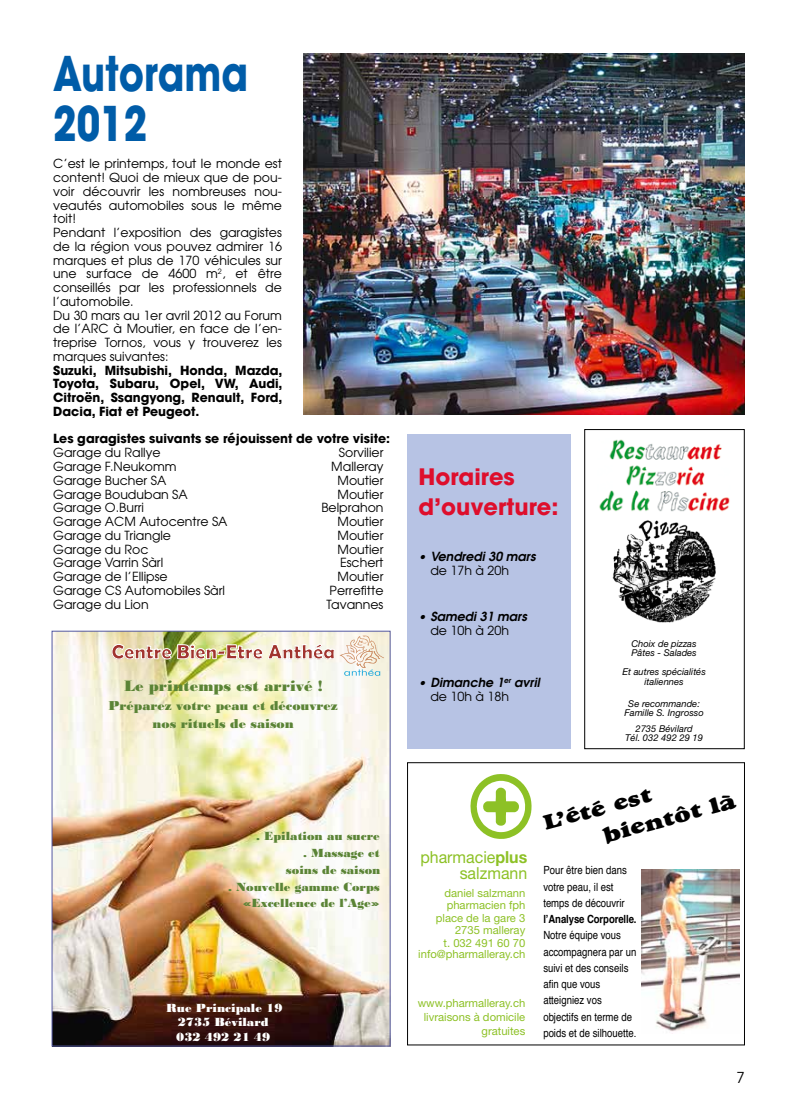
<style>
.page{position:relative;width:798px;height:1117px;background:#fff}
.page>*{position:absolute;margin:0;border:0;box-sizing:border-box;transform-origin:0 0}
.t1{font:700 47.5px/50px "Avant Garde";color:#005ca8;scale:.8 1}
.t2{font:700 22.5px/30px "Avant Garde";color:#de0e2c}
.t3{font:21.25px/27.5px "Goudy Heavyface BT";color:#000;scale:1.25 1}
.t4{font:700 20.38px "Berlin Sans FB Demi";color:#a1342f}
.t5{font:16.62px/16.6px "Helvetica Neue";color:#8dc126;text-align:right;scale:.96 1}
.t6{font:15.88px "Bodoni MT Black";color:#5b8436}
.t7{font:15px "Avant Garde";color:#000}
.t8{font:13.62px/18.2px "Bodoni MT Black";color:#5b8436;text-align:center}
.t9{font:12.5px/13.8px "Avant Garde";color:#000}
.t10{font:700 12.5px/13.8px "Avant Garde";color:#000;text-align:justify}
.t11{font:italic 600 12.5px/13.8px "Avant Garde";color:#000}
.t12{font:12.38px/16.8px "Bodoni MT Black";color:#5b8436;text-align:right}
.t13{font:12.38px/14.5px "Bodoni MT Black";color:#fff;text-align:center}
.t14{font:11.25px/16.2px "Helvetica";color:#000;scale:.85 1}
.t15{font:11.25px/12.5px "Helvetica Neue";color:#8dc126;text-align:right}
.t16{font:700 11.25px "Helvetica";letter-spacing:-.01em;color:#000;scale:.85 1}
.t17{font:italic 9.38px/9.4px "Helvetica Neue";color:#000;text-align:center}
.s1{font-weight:400;font-style:normal}
.s2{font-weight:700}
</style>
<div class="page">
<div style="left:584px;top:429px;width:160px;height:320px;border:1px solid #000"></div>
<img style="left:612px;top:520px;width:104px;height:103px">
<img style="left:599px;top:439px;width:131px;height:73px">
<img style="left:303px;top:53px;width:441px;height:362px">
<img style="left:54px;top:632px;width:334px;height:412px">
<img style="left:111px;top:635px;width:273px;height:40px">
<div style="left:407px;top:434px;width:163px;height:314px;background:#b7c3e4"></div>
<img style="left:641px;top:869px;width:98px;height:163px">
<div style="left:407px;top:762px;width:337px;height:282px;border:1px solid #000"></div>
<svg style="left:470px;top:774px;width:61px;height:64px"></svg>
<h1 class="t1" style="left:53px;top:48px;width:245px">Autorama<br>2012</h1>
<p class="t9" style="left:53px;top:156px;width:230px">C’est le printemps, tout le monde est content! Quoi de mieux que de pou&shy;voir découvrir les nombreuses nou&shy;veautés automobiles sous le même toit!<br>Pendant l’exposition des garagistes de la région vous pouvez admirer 16 marques et plus de 170 véhicules sur une surface de 4600 m<sup>2</sup>, et être conseillés par les professionnels de l’automobile.<br>Du 30 mars au 1er avril 2012 au Forum de l’ARC à Moutier, en face de l’en&shy;treprise Tornos, vous y trouverez les marques suivantes:</p>
<p class="t10" style="left:53px;top:363px;width:231px">Suzuki, Mitsubishi, Honda, Mazda, Toyota, Subaru, Opel, VW, Audi, Citroën, Ssangyong, Renault, Ford, Dacia, Fiat et Peugeot.</p>
<p class="t10" style="left:53px;top:432px;width:338px">Les garagistes suivants se réjouissent de votre visite:</p>
<p class="t9" style="left:53px;top:445px;width:109px">Garage du Rallye</p>
<p class="t9" style="left:339px;top:445px;width:46px">Sorvilier</p>
<p class="t9" style="left:53px;top:459px;width:125px">Garage F.Neukomm</p>
<p class="t9" style="left:331px;top:459px;width:54px">Malleray</p>
<p class="t9" style="left:53px;top:473px;width:115px">Garage Bucher SA</p>
<p class="t9" style="left:337px;top:473px;width:47px">Moutier</p>
<p class="t9" style="left:53px;top:486px;width:136px">Garage Bouduban SA</p>
<p class="t9" style="left:337px;top:486px;width:47px">Moutier</p>
<p class="t9" style="left:53px;top:500px;width:92px">Garage O.Burri</p>
<p class="t9" style="left:321px;top:500px;width:64px">Belprahon</p>
<p class="t9" style="left:53px;top:514px;width:176px">Garage ACM Autocentre SA</p>
<p class="t9" style="left:337px;top:514px;width:47px">Moutier</p>
<p class="t9" style="left:53px;top:528px;width:119px">Garage du Triangle</p>
<p class="t9" style="left:337px;top:528px;width:47px">Moutier</p>
<p class="t9" style="left:53px;top:541px;width:97px">Garage du Roc</p>
<p class="t9" style="left:337px;top:541px;width:47px">Moutier</p>
<p class="t9" style="left:53px;top:555px;width:111px">Garage Varrin Sàrl</p>
<p class="t9" style="left:340px;top:555px;width:45px">Eschert</p>
<p class="t9" style="left:53px;top:569px;width:116px">Garage de l’Ellipse</p>
<p class="t9" style="left:337px;top:569px;width:47px">Moutier</p>
<p class="t9" style="left:53px;top:583px;width:173px">Garage CS Automobiles Sàrl</p>
<p class="t9" style="left:329px;top:583px;width:55px">Perrefitte</p>
<p class="t9" style="left:53px;top:596px;width:97px">Garage du Lion</p>
<p class="t9" style="left:326px;top:596px;width:58px">Tavannes</p>
<h3 class="t4" style="left:111px;top:639px;width:225px">Centre Bien-Etre Anthéa</h3>
<p class="t6" style="left:124px;top:676px;width:200px">Le printemps est arrivé !</p>
<p class="t8" style="left:108px;top:696px;width:231px">Préparez votre peau et découvrez nos rituels de saison</p>
<p class="t12" style="left:228px;top:827px;width:154px">. Epilation au sucre<br>. Massage et<br>soins de saison<br>. Nouvelle gamme Corps «Excellence de l’Age»</p>
<p class="t13" style="left:166px;top:999px;width:118px">Rue Principale 19<br>2735 Bévilard<br>032 492 21 49</p>
<h2 class="t2" style="left:418px;top:461px;width:141px">Horaires d’ouverture:</h2>
<p class="t11" style="left:418px;top:549px;width:119px">• Vendredi 30 mars</p>
<p class="t9" style="left:430px;top:563px;width:80px">de 17h à 20h</p>
<p class="t11" style="left:418px;top:609px;width:110px">• Samedi 31 mars</p>
<p class="t9" style="left:430px;top:623px;width:80px">de 10h à 20h</p>
<p class="t11" style="left:430px;top:675px;width:111px;text-indent:-12px">• Dimanche 1<sup>er</sup> avril <span class="s1">de 10h à 18h</span></p>
<p class="t17" style="left:631px;top:638px;width:67px;text-align:left">Choix de pizzas<br>Pâtes - Salades</p>
<p class="t17" style="left:622px;top:667px;width:85px">Et autres spécialités italiennes</p>
<p class="t17" style="left:624px;top:698px;width:81px">Se recommande:<br>Famille S. Ingrosso</p>
<p class="t17" style="left:625px;top:723px;width:79px">2735 Bévilard<br>Tél. 032 492 29 19</p>
<h3 class="t5" style="left:420px;top:848px;width:113px">pharmacie<span class="s2">plus </span>salzmann</h3>
<p class="t15" style="left:435px;top:886px;width:91px">daniel salzmann pharmacien fph place de la gare 3<br>2735 malleray<br>t. 032 491 60 70</p>
<p class="t15" style="left:418px;top:947px;width:108px">info@pharmalleray.ch</p>
<p class="t15" style="left:417px;top:996px;width:109px;line-height:13.8px">www.pharmalleray.ch livraisons à domicile gratuites</p>
<h3 class="t3" style="left:593px;top:795px;width:110px;text-indent:-55px;rotate:-15deg">L’été est bientôt là</h3>
<p class="t14" style="left:543px;top:862px;width:100px">Pour être bien dans votre peau, il est temps de découvrir</p>
<p class="t16" style="left:543px;top:909px;width:111px">l’Analyse Corporelle.</p>
<p class="t14" style="left:543px;top:927px;width:111px">Notre équipe vous accompagnera par un suivi et des conseils afin que vous atteigniez vos objectifs en terme de poids et de silhouette.</p>
<p class="t7" style="left:736px;top:1067px;width:10px">7</p>
</div>
